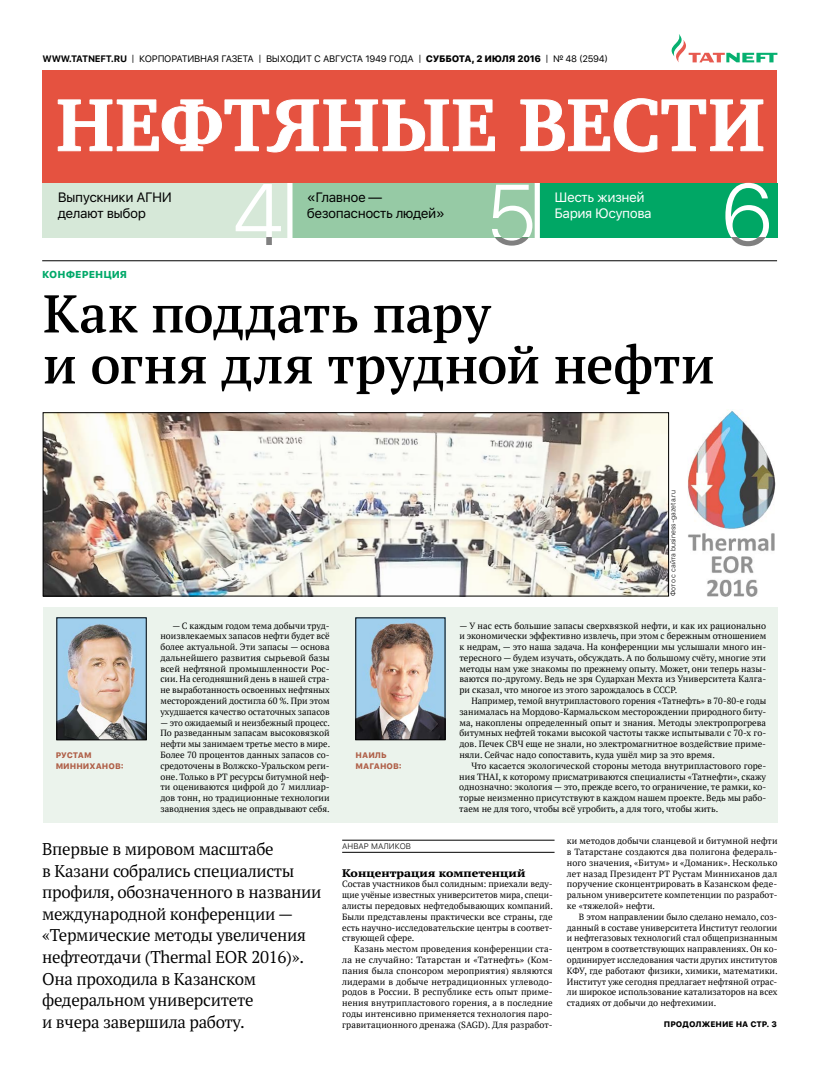
<style>
.page{position:relative;width:820px;height:1078px;background:#fff}
.page>*{position:absolute;margin:0;border:0;box-sizing:border-box;transform-origin:0 0}
.t1{font:600 53px/51px "PT Serif Pro";color:#000}
.t2{font:17px/21.6px "PT Serif Pro";letter-spacing:-.02em;color:#000}
.t3{font:13.5px/16.2px "SFUI Text";letter-spacing:-.04em;color:#000}
.t4{font:13.5px/16.2px "SFUI Text";letter-spacing:-.04em;color:#fff}
.t5{font:800 expanded 11px "PT Serif Pro";letter-spacing:.005em;color:#000}
.t6{font:800 10px "SFUI Text";color:#00a969}
.t7{font:9.3px "SFUI Text";letter-spacing:-.03em;color:#000}
.t8{font:9px/10.8px "PT Serif";color:#000;text-align:justify}
.t9{font:9px/10.8px "PT Serif";color:#000;text-align:justify;scale:.96 1}
.t10{font:800 8px/10.8px "SFUI Text";color:#af5f47}
.t11{font:800 8px "SFUI Text";color:#000}
.t12{font:300 8px "SFUI Text";letter-spacing:.005em;color:#000}
.t13{font:300 7px "SFUI Text";letter-spacing:.005em;color:#000;scale:.96 1}
.s1{font-weight:700}
.s2{font-weight:800}
</style>
<div class="page">
<svg style="left:671px;top:34px;width:106px;height:28px"></svg>
<div style="left:43px;top:606px;width:734px;height:216px;background:#ebf3ec"></div>
<hr style="left:42px;top:260px;width:734px;height:1px;background:#000">
<img style="left:59px;top:619px;width:85px;height:118px">
<div style="left:57px;top:617px;width:89px;height:122px;border:1px solid #000"></div>
<img style="left:45px;top:414px;width:621px;height:180px">
<div style="left:43px;top:412px;width:625px;height:184px;border:1px solid #000"></div>
<hr style="left:342px;top:839px;width:212px;height:1px;background:#000">
<hr style="left:342px;top:851px;width:212px;height:1px;background:#000">
<img style="left:688px;top:410px;width:87px;height:186px">
<img style="left:357px;top:619px;width:86px;height:118px">
<div style="left:355px;top:617px;width:90px;height:122px;border:1px solid #000"></div>
<div style="left:292px;top:183px;width:245px;height:54px;background:#96caa5"></div>
<div style="left:43px;top:183px;width:247px;height:54px;background:#d6e8d8"></div>
<div style="left:537px;top:183px;width:240px;height:54px;background:#00a765"></div>
<div style="left:287px;top:182px;width:5px;height:60px;background:#fff"></div>
<div style="left:534px;top:182px;width:5px;height:60px;background:#fff"></div>
<div style="left:43px;top:70px;width:734px;height:113px;background:#e55240"></div>
<svg style="left:57px;top:98px;width:706px;height:55px"></svg>
<svg style="left:492px;top:185px;width:40px;height:52px"></svg>
<svg style="left:492px;top:237px;width:40px;height:8px"></svg>
<svg style="left:725px;top:183px;width:43px;height:54px"></svg>
<svg style="left:725px;top:237px;width:43px;height:9px"></svg>
<svg style="left:235px;top:184px;width:46px;height:53px"></svg>
<svg style="left:235px;top:237px;width:46px;height:8px"></svg>
<p class="t7" style="left:43px;top:52px;width:566px"><span class="s1">WWW.TATNEFT.RU</span> | КОРПОРАТИВНАЯ ГАЗЕТА | ВЫХОДИТ С АВГУСТА 1949 ГОДА | <span class="s2">СУББОТА, 2 ИЮЛЯ 2016</span> | № 48 (2594)</p>
<h3 class="t3" style="left:58px;top:189px;width:116px">Выпускники АГНИ делают выбор</h3>
<p class="t6" style="left:42px;top:267px;width:86px">КОНФЕРЕНЦИЯ</p>
<h3 class="t3" style="left:307px;top:189px;width:140px">«Главное — безопасность людей»</h3>
<h3 class="t4" style="left:554px;top:189px;width:99px">Шесть жизней<br>Бария Юсупова</h3>
<h1 class="t1" style="left:43px;top:287px;width:673px">Как поддать пару<br>и огня для трудной нефти</h1>
<p class="t10" style="left:56px;top:749px;width:70px">РУСТАМ<br>МИННИХАНОВ:</p>
<p class="t8" style="left:160px;top:619px;width:171px;text-indent:12px">— С каждым годом тема добычи труд&shy;ноизвлекаемых запасов нефти будет всё более актуальной. Эти запасы — основа дальнейшего развития сырьевой базы всей нефтяной промышленности Рос&shy;сии. На сегодняшний день в нашей стра&shy;не выработанность освоенных нефтяных месторождений достигла 60 %. При этом ухудшается качество остаточных запасов</p>
<p class="t9" style="left:160px;top:716px;width:178px">— это ожидаемый и неизбежный процесс.<br>По разведанным запасам высоковязкой нефти мы занимаем третье место в мире.<br>Более 70 процентов данных запасов со&shy;средоточены в Волжско-Уральском реги&shy;оне. Только в РТ ресурсы битумной неф&shy;ти оцениваются цифрой до 7 миллиар&shy;дов тонн, но традиционные технологии заводнения здесь не оправдывают себя.</p>
<p class="t10" style="left:355px;top:749px;width:48px">НАИЛЬ<br>МАГАНОВ:</p>
<p class="t13" style="left:668px;top:596px;width:112px;rotate:-90deg">Фото с сайта business-gazeta.ru</p>
<p class="t8" style="left:459px;top:619px;width:308px">— У нас есть большие запасы сверхвязкой нефти, и как их рационально и экономически эффективно извлечь, при этом с бережным отношением к недрам, — это наша задача. На конференции мы услышали много ин&shy;тересного — будем изучать, обсуждать. А по большому счёту, многие эти методы нам уже знакомы по прежнему опыту. Может, они теперь назы&shy;ваются по-другому. Ведь не зря Судархан Мехта из Университета Калга&shy;ри сказал, что многое из этого зарождалось в СССР.</p>
<p class="t8" style="left:459px;top:695px;width:308px;text-indent:12px">Например, темой внутрипластового горения «Татнефть» в 70-80-е годы занималась на Мордово-Кармальском месторождении природного биту&shy;ма, накоплены определенный опыт и знания. Методы электропрогрева битумных нефтей токами высокой частоты также испытывали с 70-х го&shy;дов. Печек СВЧ еще не знали, но электромагнитное воздействие приме&shy;няли. Сейчас надо сопоставить, куда ушёл мир за это время.</p>
<p class="t8" style="left:459px;top:760px;width:308px;text-indent:12px">Что касается экологической стороны метода внутрипластового горе&shy;ния THAI, к которому присматриваются специалисты «Татнефти», скажу однозначно: экология — это, прежде всего, то ограничение, те рамки, ко&shy;торые неизменно присутствуют в каждом нашем проекте. Ведь мы рабо&shy;таем не для того, чтобы всё угробить, а для того, чтобы жить.</p>
<p class="t2" style="left:42px;top:837px;width:281px">Впервые в мировом масштабе<br>в Казани собрались специалисты профиля, обозначенного в названии международной конференции — «Термические методы увеличения нефтеотдачи (Thermal EOR 2016)».<br>Она проходила в Казанском федеральном университете<br>и вчера завершила работу.</p>
<p class="t12" style="left:342px;top:840px;width:70px">АНВАР МАЛИКОВ</p>
<p class="t5" style="left:342px;top:865px;width:185px">Концентрация компетенций</p>
<p class="t8" style="left:342px;top:878px;width:212px">Состав участников был солидным: приехали веду&shy;щие учёные известных университетов мира, специ&shy;алисты передовых нефтедобывающих компаний.<br>Были представлены практически все страны, где есть научно-исследовательские центры в соответ&shy;ствующей сфере.</p>
<p class="t8" style="left:342px;top:943px;width:212px;text-indent:12px">Казань местом проведения конференции ста&shy;ла не случайно: Татарстан и «Татнефть» (Ком&shy;пания была спонсором мероприятия) являются лидерами в добыче нетрадиционных углеводо&shy;родов в России. В республике есть опыт приме&shy;нения внутрипластового горения, а в последние годы интенсивно применяется технология паро&shy;гравитационного дренажа (SAGD). Для разработ-</p>
<p class="t8" style="left:566px;top:835px;width:212px">ки методов добычи сланцевой и битумной нефти в Татарстане создаются два полигона федераль&shy;ного значения, «Битум» и «Доманик». Несколько лет назад Президент РТ Рустам Минниханов дал поручение сконцентрировать в Казанском феде&shy;ральном университете компетенции по разработ&shy;ке «тяжелой» нефти.</p>
<p class="t8" style="left:566px;top:910px;width:212px;text-indent:12px">В этом направлении было сделано немало, соз&shy;данный в составе университета Институт геологии и нефтегазовых технологий стал общепризнанным центром в соответствующих направлениях. Он ко&shy;ординирует исследования части других институтов КФУ, где работают физики, химики, математики.<br>Институт уже сегодня предлагает нефтяной отрас&shy;ли широкое использование катализаторов на всех стадиях от добычи до нефтехимии.</p>
<p class="t11" style="left:663px;top:1017px;width:115px">ПРОДОЛЖЕНИЕ НА СТР. 3</p>
</div>
